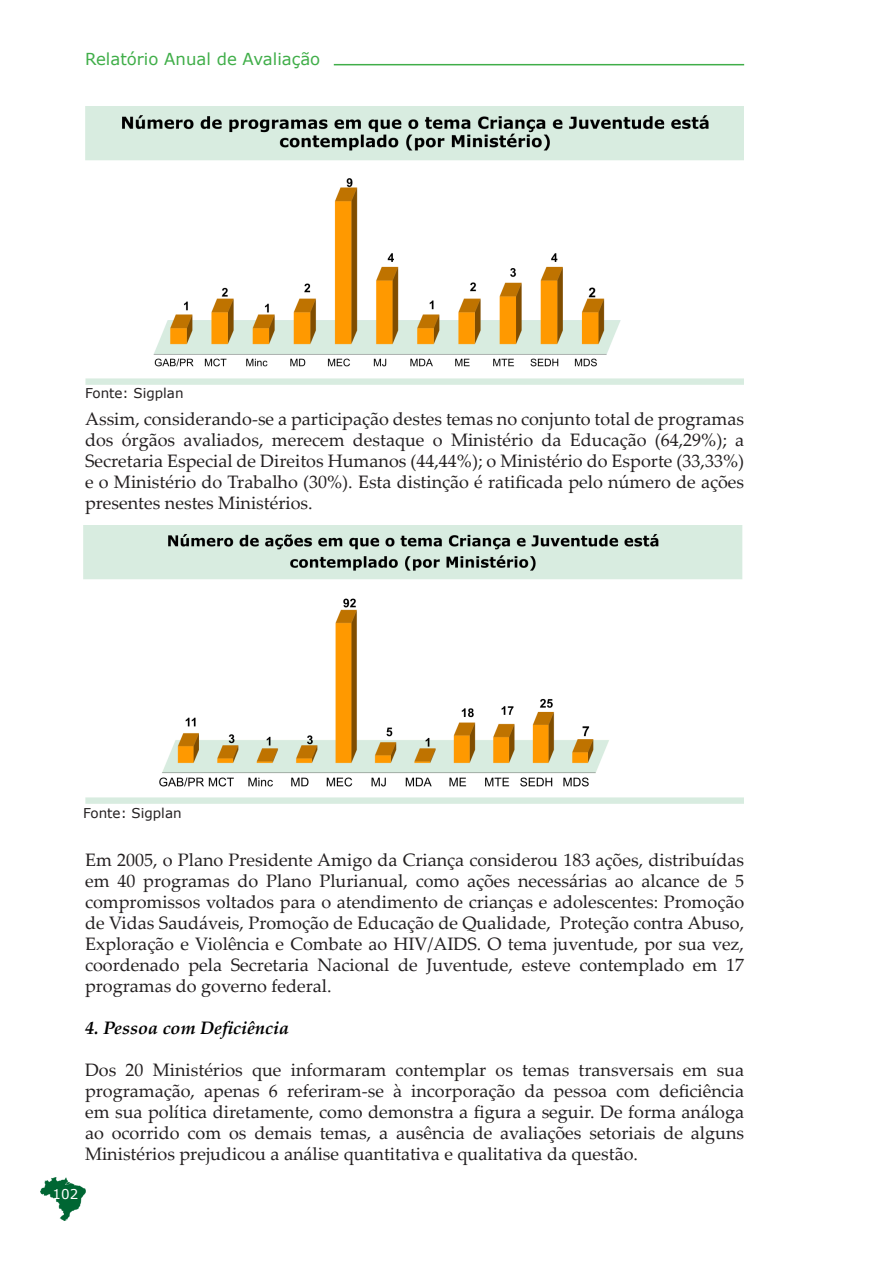
<style>
.page{position:relative;width:893px;height:1263px;background:#fff}
.page>*{position:absolute;margin:0;border:0;box-sizing:border-box;transform-origin:0 0}
.Rodapé{font:18px/21px "Palatino Linotype";color:#231f20;text-align:justify}
.Rodapé-2{font:italic 700 18px "Palatino Linotype";color:#000}
.t1{font:16.5px "Verdana";color:#40ae49}
.Texto_de_balão{font:13.5px "Verdana";color:#231f20}
.t2{font:13.5px "Verdana";color:#fff}
</style>
<div class="page">
<hr style="left:334px;top:64px;width:410px;height:1px;background:#40ae49">
<img style="left:40px;top:1178px;width:45px;height:43px">
<img style="left:85px;top:106px;width:659px;height:279px">
<img style="left:83px;top:526px;width:661px;height:278px">
<p class="t1" style="left:85px;top:49px;width:237px">Relatório Anual de Avaliação</p>
<p class="Texto_de_balão" style="left:85px;top:385px;width:100px">Fonte: Sigplan</p>
<p class="Rodapé" style="left:85px;top:407px;width:661px">Assim, considerando-se a participação destes temas no conjunto total de programas dos órgãos avaliados, merecem destaque o Ministério da Educação (64,29%); a Secretaria Especial de Direitos Humanos (44,44%); o Ministério do Esporte (33,33%) e o Ministério do Trabalho (30%). Esta distinção é ratificada pelo número de ações presentes nestes Ministérios.</p>
<p class="Texto_de_balão" style="left:83px;top:804px;width:100px">Fonte: Sigplan</p>
<p class="Rodapé" style="left:85px;top:848px;width:661px">Em 2005, o Plano Presidente Amigo da Criança considerou 183 ações, distribuídas em 40 programas do Plano Plurianual, como ações necessárias ao alcance de 5 compromissos voltados para o atendimento de crianças e adolescentes: Promoção de Vidas Saudáveis, Promoção de Educação de Qualidade, Proteção contra Abuso, Exploração e Violência e Combate ao HIV/AIDS. O tema juventude, por sua vez, coordenado pela Secretaria Nacional de Juventude, esteve contemplado em 17 programas do governo federal.</p>
<p class="Rodapé-2" style="left:85px;top:1015px;width:206px">4. Pessoa com Deficiência</p>
<p class="Rodapé" style="left:85px;top:1058px;width:661px">Dos 20 Ministérios que informaram contemplar os temas transversais em sua programação, apenas 6 referiram-se à incorporação da pessoa com deficiência em sua política diretamente, como demonstra a figura a seguir. De forma análoga ao ocorrido com os demais temas, a ausência de avaliações setoriais de alguns Ministérios prejudicou a análise quantitativa e qualitativa da questão.</p>
<p class="t2" style="left:53px;top:1185px;width:27px">102</p>
</div>
